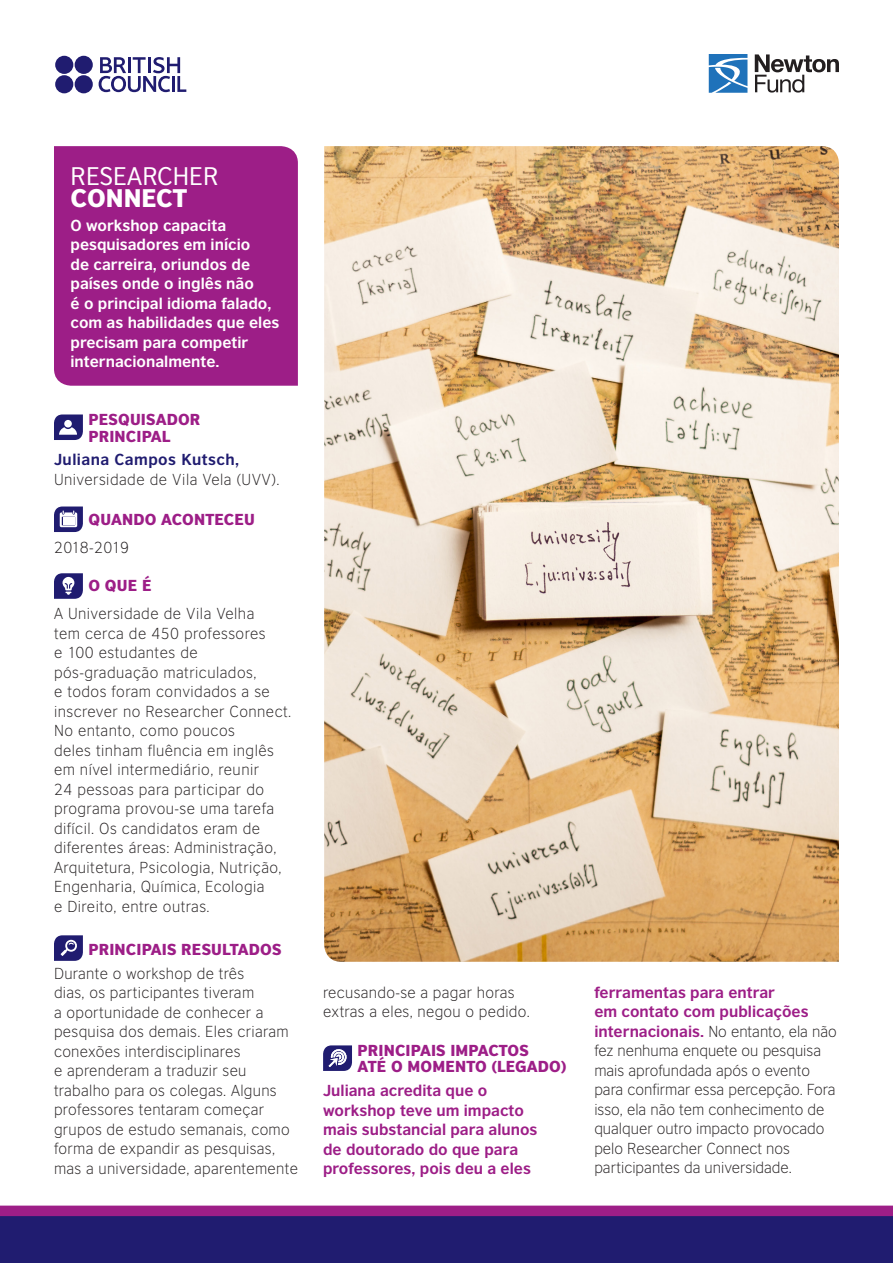
<style>
.page{position:relative;width:893px;height:1263px;background:#fff}
.page>*{position:absolute;margin:0;border:0;box-sizing:border-box;transform-origin:0 0}
.t1{font:24px/22.5px "British Council Sans";color:#fff}
.t2{font:300 15px/19.5px "British Council Sans";letter-spacing:.02em;color:#231f20}
.t3{font:300 15px/19.5px "British Council Sans";color:#231f20}
.t4{font:700 15px/19.5px "British Council Sans";color:#fff}
.t5{font:700 15px/19.5px "British Council Sans";color:#9d1e87}
.t6{font:900 15px/16.5px "British Council Sans";letter-spacing:.01em;color:#9d1e87}
.t7{font:300 15px "British Council Sans";letter-spacing:-.05em;color:#231f20}
.s1{font-weight:900}
.s2{font-weight:700;color:#201c70}
.s3{font-weight:700;color:#9d1e87}
</style>
<div class="page">
<svg style="left:99px;top:57px;width:87px;height:35px"></svg>
<div style="left:55px;top:75px;width:18px;height:18px;background:#201c70;border-radius:50%"></div>
<div style="left:75px;top:75px;width:18px;height:18px;background:#201c70;border-radius:50%"></div>
<div style="left:55px;top:56px;width:18px;height:18px;background:#201c70;border-radius:50%"></div>
<div style="left:75px;top:56px;width:18px;height:18px;background:#201c70;border-radius:50%"></div>
<svg style="left:755px;top:54px;width:84px;height:39px"></svg>
<svg style="left:709px;top:54px;width:38px;height:39px"></svg>
<div style="left:0;top:1206px;width:893px;height:57px;background:#201c70"></div>
<div style="left:0;top:1205px;width:893px;height:11px;background:#9d1e87"></div>
<svg style="left:54px;top:414px;width:29px;height:26px"></svg>
<svg style="left:54px;top:506px;width:29px;height:26px"></svg>
<svg style="left:54px;top:573px;width:29px;height:26px"></svg>
<svg style="left:54px;top:935px;width:29px;height:26px"></svg>
<svg style="left:323px;top:1045px;width:29px;height:26px"></svg>
<img style="left:324px;top:146px;width:515px;height:816px">
<div style="left:54px;top:146px;width:244px;height:240px;background:#9d1e87"></div>
<p class="t1" style="left:71px;top:162px;width:150px">RESEARCHER<br><span class="s1">CONNECT</span></p>
<p class="t4" style="left:71px;top:214px;width:210px">O workshop capacita pesquisadores em início<br>de carreira, oriundos de países onde o inglês não<br>é o principal idioma falado, com as habilidades que eles precisam para competir internacionalmente.</p>
<p class="t6" style="left:88px;top:409px;width:113px">PESQUISADOR</p>
<p class="t6" style="left:88px;top:426px;width:84px">PRINCIPAL</p>
<p class="t2" style="left:54px;top:449px;width:227px"><span class="s2">Juliana Campos Kutsch,<br></span>Universidade de Vila Vela (UVV).</p>
<p class="t6" style="left:88px;top:509px;width:168px">QUANDO ACONTECEU</p>
<p class="t7" style="left:54px;top:535px;width:76px">2018-2019</p>
<p class="t6" style="left:88px;top:576px;width:65px">O QUE É</p>
<p class="t2" style="left:54px;top:603px;width:239px">A Universidade de Vila Velha<br>tem cerca de 450 professores<br>e 100 estudantes de pós-graduação matriculados,<br>e todos foram convidados a se inscrever no Researcher Connect.<br>No entanto, como poucos<br>deles tinham fluência em inglês em nível intermediário, reunir<br>24 pessoas para participar do programa provou-se uma tarefa difícil. Os candidatos eram de diferentes áreas: Administração,<br>Arquitetura, Psicologia, Nutrição,<br>Engenharia, Química, Ecologia<br>e Direito, entre outras.</p>
<p class="t6" style="left:88px;top:939px;width:194px">PRINCIPAIS RESULTADOS</p>
<p class="t2" style="left:54px;top:962px;width:245px">Durante o workshop de três<br>dias, os participantes tiveram<br>a oportunidade de conhecer a pesquisa dos demais. Eles criaram conexões interdisciplinares<br>e aprenderam a traduzir seu trabalho para os colegas. Alguns professores tentaram começar grupos de estudo semanais, como forma de expandir as pesquisas, mas a universidade, aparentemente</p>
<p class="t2" style="left:323px;top:981px;width:208px">recusando-se a pagar horas extras a eles, negou o pedido.</p>
<p class="t6" style="left:358px;top:1040px;width:210px">PRINCIPAIS IMPACTOS<br>ATÉ O MOMENTO (LEGADO)</p>
<p class="t5" style="left:323px;top:1079px;width:216px">Juliana acredita que o workshop teve um impacto mais substancial para alunos de doutorado do que para professores, pois deu a eles</p>
<p class="t3" style="left:594px;top:981px;width:244px"><span class="s3">ferramentas para entrar<br>em contato com publicações internacionais.</span> No entanto, ela não fez nenhuma enquete ou pesquisa mais aprofundada após o evento para confirmar essa percepção. Fora isso, ela não tem conhecimento de qualquer outro impacto provocado pelo Researcher Connect nos participantes da universidade.</p>
</div>
